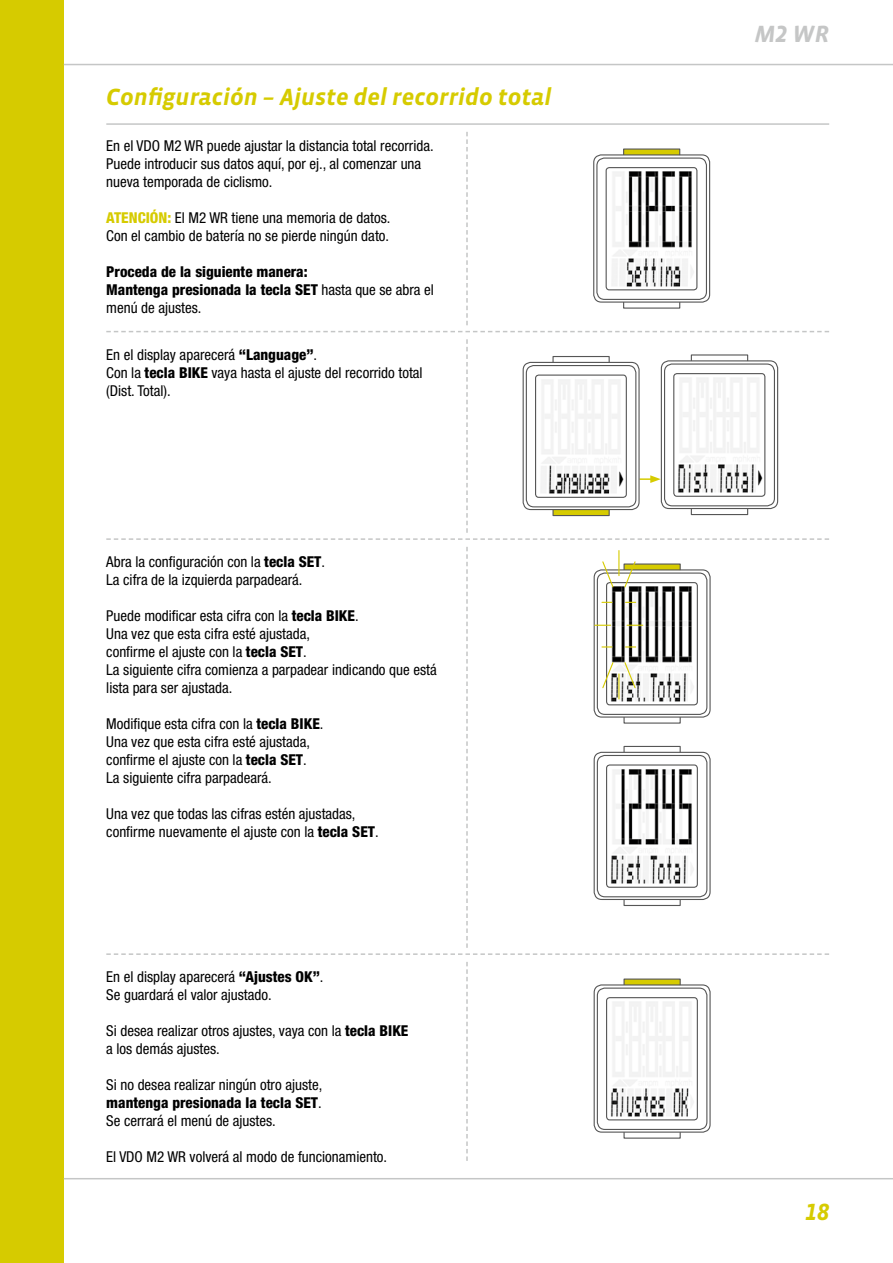
<style>
.page{position:relative;width:893px;height:1263px;background:#fff}
.page>*{position:absolute;margin:0;border:0;box-sizing:border-box;transform-origin:0 0}
.t1{font:italic 700 24px "Vista Sans OT";color:#d6cb00}
.t2{font:italic 700 24px "Vista Sans OT";color:#c5c6c6}
.t3{font:condensed 15px/18px "Helvetica Neue";color:#000}
.t4{font:800 condensed 15px/18px "Helvetica Neue";color:#000}
.s1{font-weight:800;color:#d6cb00}
.s2{font-weight:400}
.s3{font-weight:800}
</style>
<div class="page">
<div style="left:0;top:0;width:64px;height:1263px;background:#d6cb00"></div>
<hr style="left:64px;top:1178px;width:829px;height:1px;background:#c5c6c6">
<hr style="left:64px;top:64px;width:829px;height:1px;background:#c5c6c6">
<hr style="left:106px;top:123px;width:723px;height:2px;background:#c5c6c6">
<svg style="left:466px;top:132px;width:2px;height:193px"></svg>
<svg style="left:466px;top:962px;width:2px;height:199px"></svg>
<svg style="left:106px;top:331px;width:723px;height:1px"></svg>
<div style="left:623px;top:1131px;width:58px;height:8px;background:#fff;border:1px solid #565656"></div>
<div style="left:623px;top:978px;width:58px;height:8px;background:#d6cb00;border:1px solid #565656"></div>
<div style="left:594px;top:984px;width:117px;height:149px;border:1px solid #565656;border-radius:8px"></div>
<div style="left:597px;top:987px;width:110px;height:143px;border:1px solid #565656;border-radius:8px"></div>
<img style="left:610px;top:1002px;width:84px;height:115px">
<div style="left:606px;top:997px;width:92px;height:123px;border:1px solid #565656;border-radius:3px"></div>
<div style="left:623px;top:301px;width:57px;height:8px;background:#fff;border:1px solid #565656"></div>
<div style="left:623px;top:148px;width:57px;height:8px;background:#d6cb00;border:1px solid #565656"></div>
<div style="left:593px;top:154px;width:117px;height:149px;border:1px solid #565656;border-radius:8px"></div>
<div style="left:596px;top:158px;width:111px;height:142px;border:1px solid #565656;border-radius:8px"></div>
<img style="left:612px;top:171px;width:82px;height:116px">
<div style="left:606px;top:167px;width:91px;height:123px;border:1px solid #565656;border-radius:3px"></div>
<svg style="left:106px;top:339px;width:723px;height:201px"></svg>
<div style="left:552px;top:509px;width:58px;height:7px;background:#d6cb00;border:1px solid #565656"></div>
<div style="left:552px;top:356px;width:58px;height:7px;background:#fff;border:1px solid #565656"></div>
<div style="left:523px;top:362px;width:117px;height:148px;border:1px solid #565656;border-radius:8px"></div>
<div style="left:526px;top:365px;width:110px;height:142px;border:1px solid #565656;border-radius:8px"></div>
<img style="left:538px;top:376px;width:87px;height:120px">
<div style="left:535px;top:374px;width:92px;height:124px;border:1px solid #565656;border-radius:3px"></div>
<svg style="left:106px;top:547px;width:723px;height:408px"></svg>
<h1 class="t1" style="left:106px;top:85px;width:447px">Configuración – Ajuste del recorrido total</h1>
<p class="t3" style="left:106px;top:137px;width:329px">En el VDO M2 WR puede ajustar la distancia total recorrida.<br>Puede introducir sus datos aquí, por ej., al comenzar una nueva temporada de ciclismo.</p>
<p class="t3" style="left:106px;top:209px;width:286px"><span class="s1">ATENCIÓN:</span> El M2 WR tiene una memoria de datos.<br>Con el cambio de batería no se pierde ningún dato.</p>
<p class="t4" style="left:106px;top:263px;width:329px">Proceda de la siguiente manera:<br>Mantenga presionada la tecla SET <span class="s2">hasta que se abra el menú de ajustes.</span></p>
<p class="t3" style="left:106px;top:345px;width:318px">En el display aparecerá <span class="s3">“Language”</span>.<br>Con la <span class="s3">tecla BIKE</span> vaya hasta el ajuste del recorrido total (Dist. Total).</p>
<p class="t3" style="left:106px;top:553px;width:220px">Abra la configuración con la <span class="s3">tecla SET</span>.<br>La cifra de la izquierda parpadeará.</p>
<p class="t3" style="left:106px;top:607px;width:332px">Puede modificar esta cifra con la <span class="s3">tecla BIKE</span>.<br>Una vez que esta cifra esté ajustada,<br>confirme el ajuste con la <span class="s3">tecla SET</span>.<br>La siguiente cifra comienza a parpadear indicando que está lista para ser ajustada.</p>
<p class="t3" style="left:106px;top:715px;width:219px">Modifique esta cifra con la <span class="s3">tecla BIKE</span>.<br>Una vez que esta cifra esté ajustada, confirme el ajuste con la <span class="s3">tecla SET</span>.<br>La siguiente cifra parpadeará.</p>
<p class="t3" style="left:106px;top:805px;width:274px">Una vez que todas las cifras estén ajustadas, confirme nuevamente el ajuste con la <span class="s3">tecla SET</span>.</p>
<p class="t3" style="left:106px;top:968px;width:219px">En el display aparecerá <span class="s3">“Ajustes OK”</span>.<br>Se guardará el valor ajustado.</p>
<p class="t3" style="left:106px;top:1022px;width:304px">Si desea realizar otros ajustes, vaya con la <span class="s3">tecla BIKE </span>a los demás ajustes.</p>
<p class="t3" style="left:106px;top:1076px;width:217px;text-align:justify">Si no desea realizar ningún otro ajuste, <span class="s3">mantenga presionada la tecla SET</span>.<br>Se cerrará el menú de ajustes.</p>
<p class="t3" style="left:106px;top:1148px;width:282px">El VDO M2 WR volverá al modo de funcionamiento.</p>
<h1 class="t2" style="left:755px;top:21px;width:76px">M2 WR</h1>
<h1 class="t1" style="left:806px;top:1199px;width:25px">18</h1>
</div>
